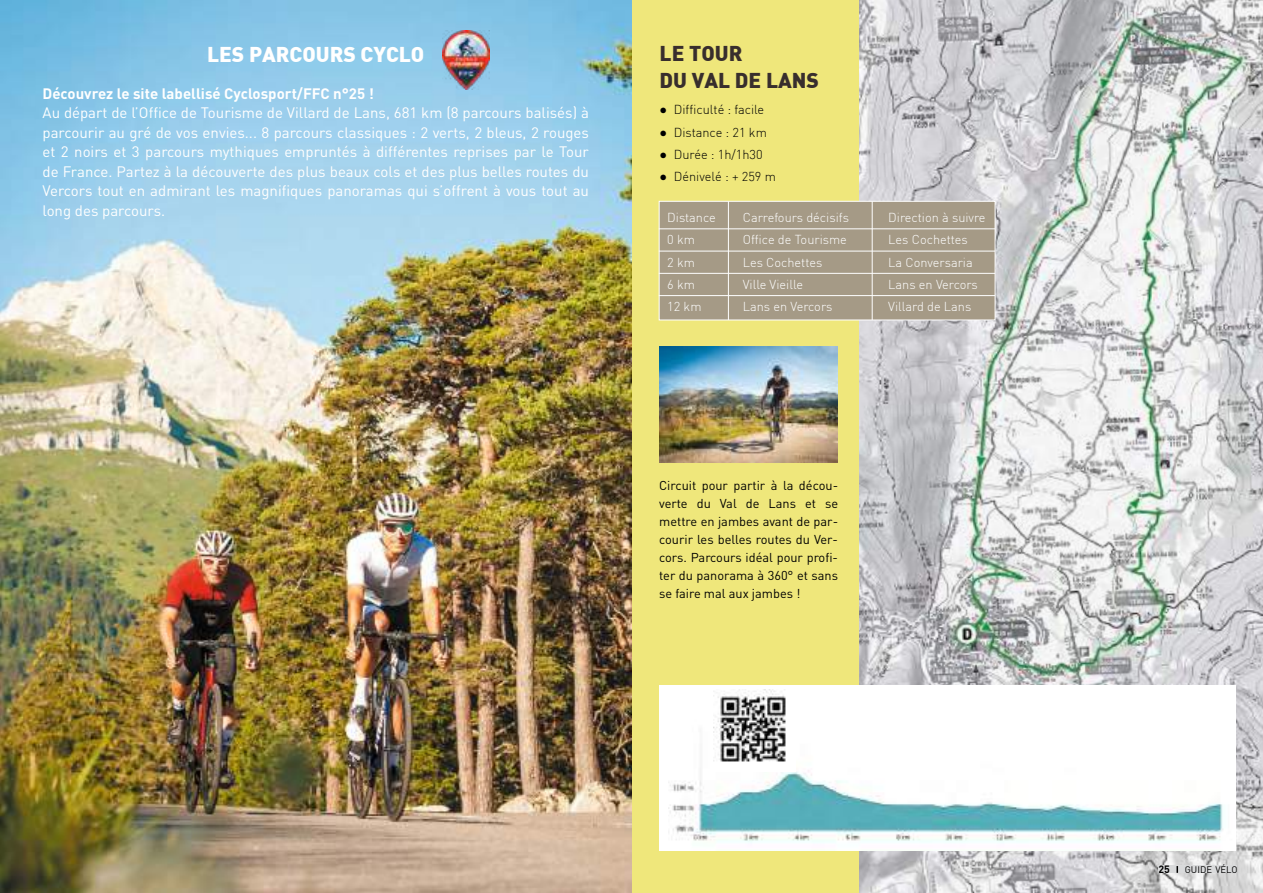
<style>
.page{position:relative;width:1263px;height:893px;background:#fff}
.page>*{position:absolute;margin:0;border:0;box-sizing:border-box;transform-origin:0 0}
.t1{font:300 21px "DIN";color:#fff}
.t2{font:900 21px/27px "DIN";color:#382e2d}
.t3{font:900 21px "DIN";color:#fff}
.t4{font:15px/19.5px "DIN";color:#fff;text-align:justify}
.t5{font:700 15px "DIN";color:#fff}
.t6{font:12.75px/18px "DIN";color:#000;text-align:justify}
.t7{font:300 12.75px "DIN";color:#fff}
.t8{font:300 12.75px "DIN";color:#000}
.t9{font:9.45px "DIN";color:#000}
.s1{font-weight:900}
.s2{font-family:"Calibri"}
.s3{font-weight:700;font-size:10.5px}
</style>
<div class="page">
<div style="left:631px;top:0;width:632px;height:893px;background:#efe77b"></div>
<img style="left:859px;top:0;width:404px;height:893px">
<img style="left:659px;top:347px;width:179px;height:116px">
<img style="left:0;top:0;width:631px;height:893px">
<div style="left:659px;top:685px;width:577px;height:165px;background:#fff"></div>
<img style="left:668px;top:768px;width:555px;height:75px">
<div style="left:710px;top:687px;width:85px;height:85px;background:#fff"></div>
<img style="left:713px;top:690px;width:73px;height:72px">
<div style="left:659px;top:201px;width:336px;height:119px;background:#a59a86;border:1px solid #fff"></div>
<hr style="left:659px;top:229px;width:336px;height:1px;background:#fff">
<hr style="left:659px;top:251px;width:336px;height:1px;background:#fff">
<hr style="left:659px;top:273px;width:336px;height:1px;background:#fff">
<hr style="left:659px;top:295px;width:336px;height:1px;background:#fff">
<hr style="left:728px;top:201px;width:1px;height:119px;background:#fff">
<hr style="left:872px;top:201px;width:1px;height:119px;background:#fff">
<div style="left:1158px;top:865px;width:78px;height:8px;background:#d9dadb"></div>
<svg style="left:1176px;top:866px;width:2px;height:7px"></svg>
<img style="left:442px;top:31px;width:47px;height:58px">
<h1 class="t3" style="left:207px;top:40px;width:219px">LES PARCOURS CYCLO</h1>
<p class="t5" style="left:43px;top:84px;width:333px">Découvrez le site labellisé Cyclosport/FFC n°25 !</p>
<p class="t4" style="left:43px;top:103px;width:548px">Au départ de l’Office de Tourisme de Villard de Lans, 681 km (8 parcours balisés) à parcourir au gré de vos envies... 8 parcours classiques : 2 verts, 2 bleus, 2 rouges et 2 noirs et 3 parcours mythiques empruntés à différentes reprises par le Tour de France. Partez à la découverte des plus beaux cols et des plus belles routes du Vercors tout en admirant les magnifiques panoramas qui s’offrent à vous tout au long des parcours.</p>
<h1 class="t1" style="left:193px;top:43px;width:234px">LES PARCOURS <span class="s1">GRAVEL</span></h1>
<h1 class="t2" style="left:660px;top:39px;width:161px">LE TOUR<br>DU VAL DE LANS</h1>
<p class="t8" style="left:660px;top:102px;width:106px"><span class="s2">●</span> Difficulté : facile</p>
<p class="t8" style="left:660px;top:124px;width:109px"><span class="s2">●</span> Distance : 21 km</p>
<p class="t8" style="left:660px;top:147px;width:105px"><span class="s2">●</span> Durée : 1h/1h30</p>
<p class="t8" style="left:660px;top:169px;width:118px"><span class="s2">●</span> Dénivelé : + 259 m</p>
<p class="t7" style="left:667px;top:210px;width:50px">Distance</p>
<p class="t7" style="left:743px;top:210px;width:108px">Carrefours décisifs</p>
<p class="t7" style="left:888px;top:210px;width:99px">Direction à suivre</p>
<p class="t7" style="left:667px;top:232px;width:29px">0 km</p>
<p class="t7" style="left:743px;top:232px;width:106px">Office de Tourisme</p>
<p class="t7" style="left:888px;top:232px;width:81px">Les Cochettes</p>
<p class="t7" style="left:667px;top:254px;width:29px">2 km</p>
<p class="t7" style="left:743px;top:254px;width:81px">Les Cochettes</p>
<p class="t7" style="left:888px;top:254px;width:86px">La Conversaria</p>
<p class="t7" style="left:667px;top:277px;width:29px">6 km</p>
<p class="t7" style="left:743px;top:277px;width:62px">Ville Vieille</p>
<p class="t7" style="left:888px;top:277px;width:91px">Lans en Vercors</p>
<p class="t7" style="left:667px;top:299px;width:36px">12 km</p>
<p class="t7" style="left:743px;top:299px;width:91px">Lans en Vercors</p>
<p class="t7" style="left:888px;top:299px;width:85px">Villard de Lans</p>
<p class="t6" style="left:659px;top:476px;width:180px">Circuit pour partir à la décou&shy;verte du Val de Lans et se mettre en jambes avant de par&shy;courir les belles routes du Ver&shy;cors. Parcours idéal pour profi&shy;ter du panorama à 360° et sans se faire mal aux jambes !</p>
<p class="t9" style="left:1158px;top:863px;width:81px"><span class="s3">25</span> GUIDE VÉLO</p>
</div>
